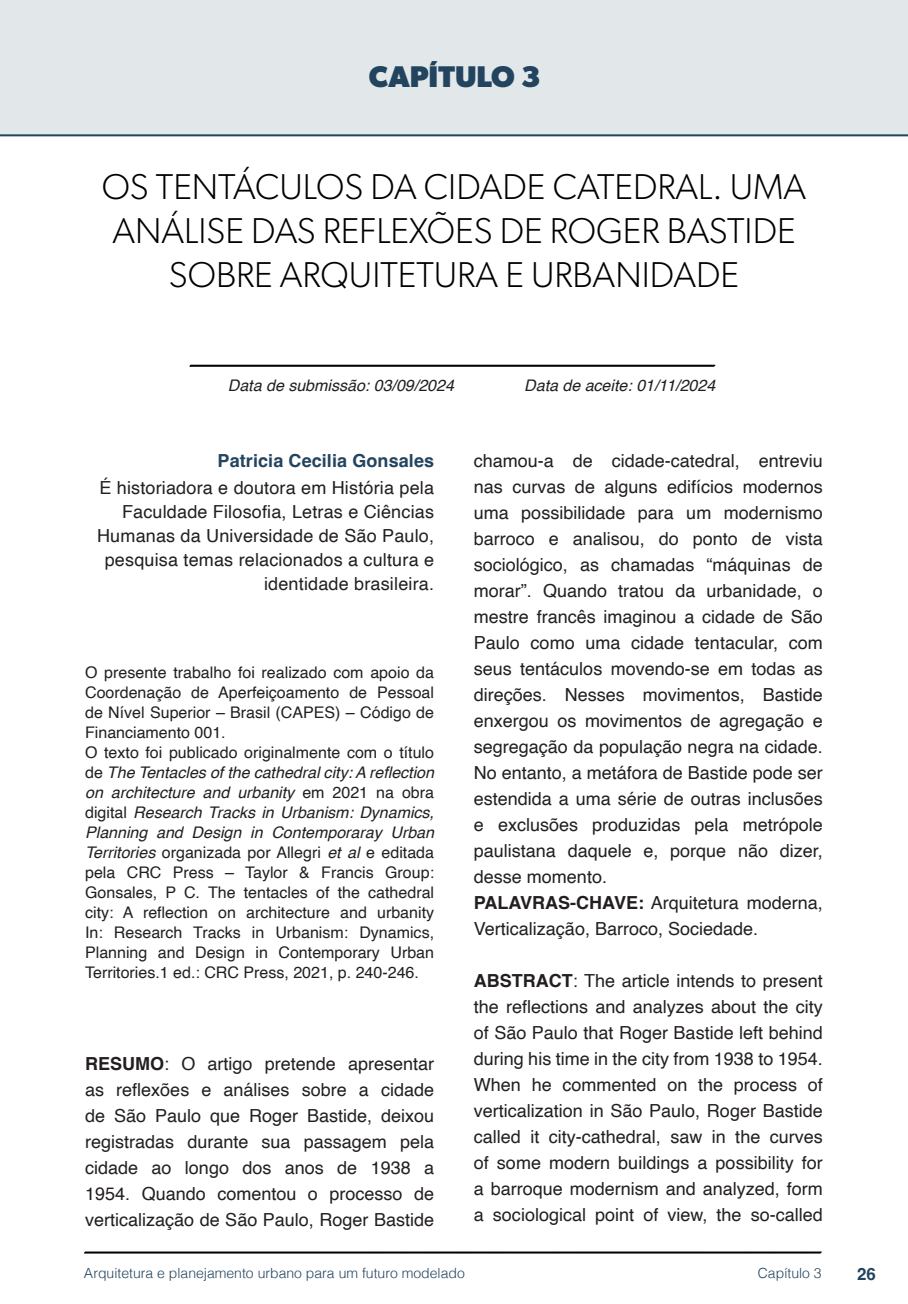
<style>
.page{position:relative;width:908px;height:1304px;background:#fff}
.page>*{position:absolute;margin:0;border:0;box-sizing:border-box;transform-origin:0 0}
.nome_artigos{font:300 36px/44px "Gibson";color:#000;text-align:center}
.capítulos{font:700 30px "Gibson";color:#23445f}
.Resumos_e_PC_TXT{font:18px/26px "Helvetica";color:#231f20;text-align:justify}
.info_autores{font:18px/24px "Helvetica";letter-spacing:.01em;color:#231f20;text-align:right}
.nome_autores{font:700 18px "Helvetica";letter-spacing:.005em;color:#23445f}
.t1{font:700 16.8px "Helvetica";color:#23445f}
.referencias_finais{font:16px/20px "Helvetica";color:#231f20;text-align:justify}
.data{font:italic 16px "Helvetica";color:#231f20}
.t2{font:300 14px "Helvetica";color:#23445f}
.s1{font-style:italic}
.s2{font-weight:700}
</style>
<div class="page">
<svg style="left:84px;top:1251px;width:737px;height:3px;background:#515151"></svg>
<div style="left:0;top:0;width:907px;height:136px;background:#e2e7e9"></div>
<div style="left:44px;top:72px;width:68px;height:61px;background:#e2e7e9"></div>
<svg style="left:189px;top:364px;width:526px;height:3px;background:#4f4f4f"></svg>
<p class="capítulos" style="left:369px;top:58px;width:173px">CAPÍTULO 3</p>
<p class="nome_artigos" style="left:102px;top:164px;width:705px">OS TENTÁCULOS DA CIDADE CATEDRAL. UMA<br>ANÁLISE DAS REFLEXÕES DE ROGER BASTIDE<br>SOBRE ARQUITETURA E URBANIDADE</p>
<p class="data" style="left:228px;top:373px;width:227px">Data de submissão: 03/09/2024</p>
<p class="data" style="left:524px;top:373px;width:192px">Data de aceite: 01/11/2024</p>
<p class="nome_autores" style="left:217px;top:450px;width:218px">Patricia Cecilia Gonsales</p>
<p class="info_autores" style="left:97px;top:477px;width:338px">É historiadora e doutora em História pela Faculdade Filosofia, Letras e Ciências Humanas da Universidade de São Paulo, pesquisa temas relacionados a cultura e identidade brasileira.</p>
<p class="referencias_finais" style="left:85px;top:663px;width:350px">O presente trabalho foi realizado com apoio da Coordenação de Aperfeiçoamento de Pessoal de Nível Superior – Brasil (CAPES) – Código de Financiamento 001.</p>
<p class="referencias_finais" style="left:85px;top:743px;width:350px">O texto foi publicado originalmente com o título de <span class="s1">The Tentacles of the cathedral city: A reflection on architecture and urbanity</span> em 2021 na obra digital <span class="s1">Research Tracks in Urbanism: Dynamics, Planning and Design in Contemporaray Urban Territories</span> organizada por Allegri <span class="s1">et al</span> e editada pela CRC Press – Taylor &amp; Francis Group:<br>Gonsales, P C. The tentacles of the cathedral city: A reflection on architecture and urbanity In: Research Tracks in Urbanism: Dynamics, Planning and Design in Contemporary Urban Territories.1 ed.: CRC Press, 2021, p. 240-246.</p>
<p class="Resumos_e_PC_TXT" style="left:85px;top:1051px;width:350px"><span class="s2">RESUMO</span>: O artigo pretende apresentar as reflexões e análises sobre a cidade de São Paulo que Roger Bastide, deixou registradas durante sua passagem pela cidade ao longo dos anos de 1938 a 1954. Quando comentou o processo de verticalização de São Paulo, Roger Bastide</p>
<p class="Resumos_e_PC_TXT" style="left:473px;top:448px;width:350px">chamou-a de cidade-catedral, entreviu nas curvas de alguns edifícios modernos uma possibilidade para um modernismo barroco e analisou, do ponto de vista sociológico, as chamadas “máquinas de morar”. Quando tratou da urbanidade, o mestre francês imaginou a cidade de São Paulo como uma cidade tentacular, com seus tentáculos movendo-se em todas as direções. Nesses movimentos, Bastide enxergou os movimentos de agregação e segregação da população negra na cidade.<br>No entanto, a metáfora de Bastide pode ser estendida a uma série de outras inclusões e exclusões produzidas pela metrópole paulistana daquele e, porque não dizer, desse momento.</p>
<p class="Resumos_e_PC_TXT" style="left:473px;top:890px;width:350px"><span class="s2">PALAVRAS-CHAVE:</span> Arquitetura moderna,<br>Verticalização, Barroco, Sociedade.</p>
<p class="Resumos_e_PC_TXT" style="left:473px;top:968px;width:350px"><span class="s2">ABSTRACT</span>: The article intends to present the reflections and analyzes about the city of São Paulo that Roger Bastide left behind during his time in the city from 1938 to 1954.<br>When he commented on the process of verticalization in São Paulo, Roger Bastide called it city-cathedral, saw in the curves of some modern buildings a possibility for a barroque modernism and analyzed, form a sociological point of view, the so-called</p>
<p class="t2" style="left:84px;top:1261px;width:382px">Arquitetura e planejamento urbano para um futuro modelado</p>
<p class="t2" style="left:757px;top:1261px;width:65px">Capítulo 3</p>
<p class="t1" style="left:856px;top:1264px;width:20px">26</p>
</div>
